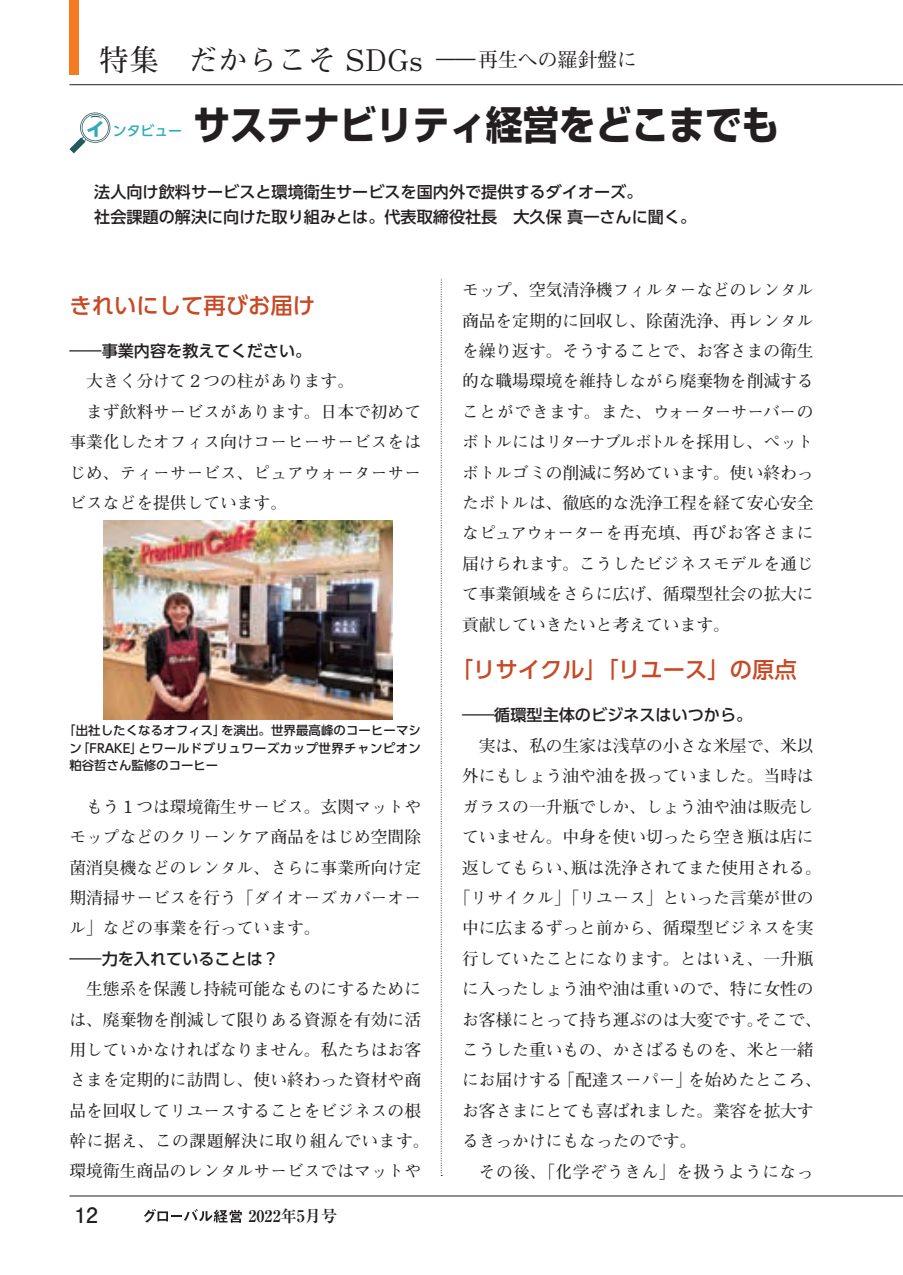
<style>
.page{position:relative;width:903px;height:1275px;background:#fff}
.page>*{position:absolute;margin:0;border:0;box-sizing:border-box;transform-origin:0 0}
.t1{font:700 39.73px "Shin Go Pro";letter-spacing:-.01em;color:#231f20;scale:.93 1}
.t2{font:700 29.75px "Futo Min A101 Pro";color:#231f20}
.t3{font:500 22.4px "UD Shin Go Pro";color:#c74925}
.t4{font:700 21px "Futo Go B101 Pro";color:#231f20}
.t5{font:700 16.8px/30.4px "Futo Min A101 Pro";color:#231f20;text-align:justify}
.t6{font:700 16.8px "Futo Min A101 Pro";letter-spacing:.03em;color:#231f20}
.t7{font:500 16.1px/24.8px "UD Shin Go Pro";color:#231f20}
.t8{font:700 16.1px "Ryumin Pro";color:#231f20}
.t9{font:500 13.83px "UD Shin Go Pro";color:#2caab9}
.t10{font:500 12.42px/17.3px "UD Shin Go Pro";letter-spacing:.035em;color:#231f20;text-align:justify}
.s1{font-size:19.78px}
.s2{font-weight:700;font-size:18.38px}
</style>
<div class="page">
<svg style="left:441px;top:279px;width:1px;height:897px"></svg>
<hr style="left:69px;top:1196px;width:834px;height:1px;background:#231f20">
<svg style="left:144px;top:1209px;width:98px;height:14px"></svg>
<hr style="left:69px;top:84px;width:834px;height:1px;background:#231f20">
<div style="left:69px;top:0;width:10px;height:74px;background:#f47b21"></div>
<svg style="left:69px;top:112px;width:42px;height:41px"></svg>
<img style="left:103px;top:521px;width:290px;height:198px">
<h2 class="t2" style="left:69px;top:36px;width:569px">　特集　だからこそ SDGs <span class="s1">――再生への羅針盤に</span></h2>
<h1 class="t1" style="left:193px;top:94px;width:631px">サステナビリティ経営をどこまでも</h1>
<p class="t7" style="left:94px;top:179px;width:603px">法人向け飲料サービスと環境衛生サービスを国内外で提供するダイオーズ。<br>社会課題の解決に向けた取り組みとは。代表取締役社長　大久保 真一さんに聞く。</p>
<p class="t9" style="left:86px;top:119px;width:97px"><span class="s2">イ</span> ンタビュー</p>
<h3 class="t3" style="left:69px;top:287px;width:247px">きれいにして再びお届け</h3>
<p class="t7" style="left:69px;top:338px;width:243px">――事業内容を教えてください。</p>
<p class="t5" style="left:86px;top:364px;width:269px">大きく分けて２つの柱があります。</p>
<p class="t5" style="left:86px;top:394px;width:336px">まず飲料サービスがあります。日本で初めて</p>
<p class="t5" style="left:69px;top:425px;width:353px">事業化したオフィス向けコーヒーサービスをは</p>
<p class="t5" style="left:69px;top:455px;width:353px">じめ、ティーサービス、ピュアウォーターサー</p>
<p class="t5" style="left:69px;top:485px;width:219px">ビスなどを提供しています。</p>
<p class="t10" style="left:69px;top:721px;width:353px;text-indent:-6px">「出社したくなるオフィス」を演出。世界最高峰のコーヒーマシン「FRAKE」とワールドブリュワーズカップ世界チャンピオン粕谷哲さん監修のコーヒー</p>
<p class="t5" style="left:69px;top:789px;width:353px;text-indent:17px">もう１つは環境衛生サービス。玄関マットやモップなどのクリーンケア商品をはじめ空間除菌消臭機などのレンタル、さらに事業所向け定期清掃サービスを行う「ダイオーズカバーオール」などの事業を行っています。</p>
<p class="t7" style="left:69px;top:945px;width:227px">――力を入れていることは？　</p>
<p class="t5" style="left:69px;top:972px;width:362px;text-align:center">生態系を保護し持続可能なものにするために<br>は、廃棄物を削減して限りある資源を有効に活用していかなければなりません。私たちはお客さまを定期的に訪問し、使い終わった資材や商品を回収してリユースすることをビジネスの根幹に据え、この課題解決に取り組んでいます。環境衛生商品のレンタルサービスではマットや</p>
<p class="t4" style="left:74px;top:1198px;width:25px">12</p>
<p class="t8" style="left:248px;top:1203px;width:90px">2022年5月号</p>
<p class="t5" style="left:462px;top:273px;width:353px">モップ、空気清浄機フィルターなどのレンタル商品を定期的に回収し、除菌洗浄、再レンタルを繰り返す。そうすることで、お客さまの衛生的な職場環境を維持しながら廃棄物を削減することができます。また、ウォーターサーバーのボトルにはリターナブルボトルを採用し、ペットボトルゴミの削減に努めています。使い終わったボトルは、徹底的な洗浄工程を経て安心安全なピュアウォーターを再充填、再びお客さまに届けられます。こうしたビジネスモデルを通じて事業領域をさらに広げ、循環型社会の拡大に貢献していきたいと考えています。</p>
<h3 class="t3" style="left:451px;top:651px;width:348px">「リサイクル」「リユース」の原点</h3>
<p class="t7" style="left:462px;top:702px;width:292px">――循環型主体のビジネスはいつから。</p>
<p class="t5" style="left:479px;top:728px;width:336px">実は、私の生家は浅草の小さな米屋で、米以</p>
<p class="t5" style="left:462px;top:759px;width:353px">外にもしょう油や油を扱っていました。当時は</p>
<p class="t5" style="left:462px;top:789px;width:353px">ガラスの一升瓶でしか、しょう油や油は販売し</p>
<p class="t5" style="left:462px;top:820px;width:353px">ていません。中身を使い切ったら空き瓶は店に</p>
<p class="t5" style="left:462px;top:850px;width:361px">返してもらい、瓶は洗浄されてまた使用される。</p>
<p class="t5" style="left:454px;top:880px;width:361px">「リサイクル」「リユース」といった言葉が世の</p>
<p class="t5" style="left:462px;top:911px;width:353px">中に広まるずっと前から、循環型ビジネスを実</p>
<p class="t5" style="left:462px;top:941px;width:353px">行していたことになります。とはいえ、一升瓶</p>
<p class="t5" style="left:462px;top:972px;width:353px">に入ったしょう油や油は重いので、特に女性の</p>
<p class="t5" style="left:462px;top:1002px;width:361px">お客様にとって持ち運ぶのは大変です。そこで、</p>
<p class="t5" style="left:462px;top:1032px;width:353px">こうした重いもの、かさばるものを、米と一緒</p>
<p class="t5" style="left:462px;top:1063px;width:361px">にお届けする「配達スーパー」を始めたところ、</p>
<p class="t5" style="left:462px;top:1093px;width:353px">お客さまにとても喜ばれました。業容を拡大す</p>
<p class="t5" style="left:462px;top:1123px;width:236px">るきっかけにもなったのです。</p>
<p class="t6" style="left:479px;top:1158px;width:336px">その後、「化学ぞうきん」を扱うようになっ</p>
</div>
